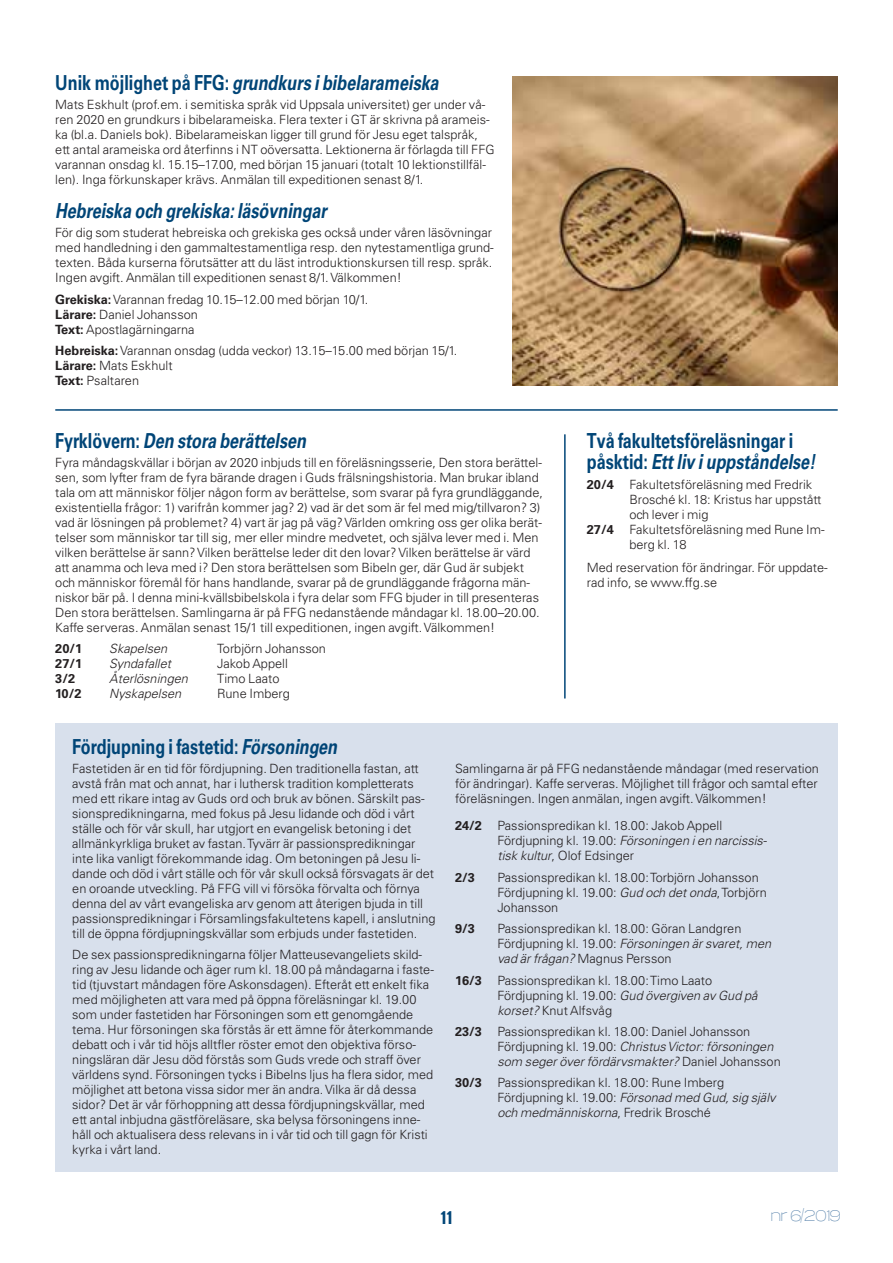
<style>
.page{position:relative;width:893px;height:1263px;background:#fff}
.page>*{position:absolute;margin:0;border:0;box-sizing:border-box;transform-origin:0 0}
.t1{font:italic 700 20.7px "Univers";color:#004577;scale:.78 1}
.t2{font:700 20.7px/21px "Univers";color:#004577;scale:.78 1}
.t3{font:700 18.9px "Tussilago Rg";color:#004577;scale:.78 1}
.t4{font:15.6px "Tussilago El";letter-spacing:-.01em;color:#5782ab;scale:.78 1}
.t5{font:300 12.75px/15px "Univers";color:#231f20}
.t6{font:italic 300 12.75px "Univers";color:#231f20}
.t7{font:700 12.75px "Univers";color:#231f20}
.s1{font-style:normal}
.s2{font-weight:700}
.s3{font-style:italic}
</style>
<div class="page">
<img style="left:513px;top:77px;width:325px;height:308px">
<div style="left:55px;top:723px;width:783px;height:448px;background:#d8e0ec"></div>
<hr style="left:55px;top:409px;width:783px;height:2px;background:#004577">
<hr style="left:564px;top:434px;width:2px;height:264px;background:#004577">
<h1 class="t1" style="left:55px;top:71px;width:493px"><span class="s1">Unik möjlighet på FFG:</span> grundkurs i bibelarameiska</h1>
<p class="t5" style="left:55px;top:97px;width:441px">Mats Eskhult (prof.em. i semitiska språk vid Uppsala universitet) ger under vå&shy;ren 2020 en grundkurs i bibelarameiska. Flera texter i GT är skrivna på arameis&shy;ka (bl.a. Daniels bok). Bibelarameiskan ligger till grund för Jesu eget talspråk, ett antal arameiska ord återfinns i NT oöversatta. Lektionerna är förlagda till FFG varannan onsdag kl. 15.15–17.00, med början 15 januari (totalt 10 lektionstillfäl&shy;len). Inga förkunskaper krävs. Anmälan till expeditionen senast 8/1.</p>
<h1 class="t1" style="left:55px;top:199px;width:349px">Hebreiska och grekiska: läsövningar</h1>
<p class="t5" style="left:55px;top:225px;width:440px">För dig som studerat hebreiska och grekiska ges också under våren läsövningar med handledning i den gammaltestamentliga resp. den nytestamentliga grund&shy;texten. Båda kurserna förutsätter att du läst introduktionskursen till resp. språk.<br>Ingen avgift. Anmälan till expeditionen senast 8/1. Välkommen!</p>
<p class="t5" style="left:55px;top:292px;width:315px"><span class="s2">Grekiska:</span> Varannan fredag 10.15–12.00 med början 10/1.<br><span class="s2">Lärare:</span> Daniel Johansson<br><span class="s2">Text:</span> Apostlagärningarna</p>
<p class="t5" style="left:55px;top:343px;width:404px"><span class="s2">Hebreiska:</span> Varannan onsdag (udda veckor) 13.15–15.00 med början 15/1.<br><span class="s2">Lärare:</span> Mats Eskhult<br><span class="s2">Text:</span> Psaltaren</p>
<h1 class="t1" style="left:55px;top:428px;width:323px"><span class="s1">Fyrklövern:</span> Den stora berättelsen</h1>
<p class="t5" style="left:55px;top:455px;width:489px">Fyra måndagskvällar i början av 2020 inbjuds till en föreläsningsserie, Den stora berättel&shy;sen, som lyfter fram de fyra bärande dragen i Guds frälsningshistoria. Man brukar ibland tala om att människor följer någon form av berättelse, som svarar på fyra grundläggande, existentiella frågor: 1) varifrån kommer jag? 2) vad är det som är fel med mig/tillvaron? 3) vad är lösningen på problemet? 4) vart är jag på väg? Världen omkring oss ger olika berät&shy;telser som människor tar till sig, mer eller mindre medvetet, och själva lever med i. Men vilken berättelse är sann? Vilken berättelse leder dit den lovar? Vilken berättelse är värd att anamma och leva med i? Den stora berättelsen som Bibeln ger, där Gud är subjekt och människor föremål för hans handlande, svarar på de grundläggande frågorna män&shy;niskor bär på. I denna mini-kvällsbibelskola i fyra delar som FFG bjuder in till presenteras Den stora berättelsen. Samlingarna är på FFG nedanstående måndagar kl. 18.00–20.00.<br>Kaffe serveras. Anmälan senast 15/1 till expeditionen, ingen avgift. Välkommen!</p>
<p class="t7" style="left:55px;top:641px;width:28px">20/1</p>
<p class="t6" style="left:109px;top:641px;width:60px">Skapelsen</p>
<p class="t5" style="left:217px;top:641px;width:110px">Torbjörn Johansson</p>
<p class="t7" style="left:55px;top:656px;width:28px">27/1</p>
<p class="t6" style="left:109px;top:656px;width:63px">Syndafallet</p>
<p class="t5" style="left:217px;top:656px;width:72px">Jakob Appell</p>
<p class="t7" style="left:55px;top:671px;width:21px">3/2</p>
<p class="t6" style="left:109px;top:671px;width:80px">Återlösningen</p>
<p class="t5" style="left:217px;top:671px;width:64px">Timo Laato</p>
<p class="t7" style="left:55px;top:686px;width:28px">10/2</p>
<p class="t6" style="left:109px;top:686px;width:74px">Nyskapelsen</p>
<p class="t5" style="left:217px;top:686px;width:74px">Rune Imberg</p>
<h1 class="t2" style="left:587px;top:431px;width:295px">Två fakultetsföreläsningar i påsktid: <span class="s3">Ett liv i uppståndelse!</span></h1>
<p class="t5" style="left:587px;top:476px;width:227px"><span class="s2">20/4</span> Fakultetsföreläsning med Fredrik</p>
<p class="t5" style="left:629px;top:491px;width:193px">Brosché kl. 18: Kristus har uppstått</p>
<p class="t5" style="left:629px;top:506px;width:81px">och lever i mig</p>
<p class="t5" style="left:587px;top:521px;width:239px"><span class="s2">27/4</span> Fakultetsföreläsning med Rune Im-</p>
<p class="t5" style="left:629px;top:536px;width:59px">berg kl. 18</p>
<p class="t5" style="left:587px;top:560px;width:242px">Med reservation för ändringar. För uppdate&shy;rad info, se www.ffg.se</p>
<h1 class="t2" style="left:72px;top:736px;width:341px">Fördjupning i fastetid: <span class="s3">Försoningen</span></h1>
<p class="t5" style="left:72px;top:761px;width:365px">Fastetiden är en tid för fördjupning. Den traditionella fastan, att avstå från mat och annat, har i luthersk tradition kompletterats med ett rikare intag av Guds ord och bruk av bönen. Särskilt pas&shy;sionspredikningarna, med fokus på Jesu lidande och död i vårt ställe och för vår skull, har utgjort en evangelisk betoning i det allmänkyrkliga bruket av fastan. Tyvärr är passionspredikningar inte lika vanligt förekommande idag. Om betoningen på Jesu li&shy;dande och död i vårt ställe och för vår skull också försvagats är det en oroande utveckling. På FFG vill vi försöka förvalta och förnya denna del av vårt evangeliska arv genom att återigen bjuda in till passionspredikningar i Församlingsfakultetens kapell, i anslutning till de öppna fördjupningskvällar som erbjuds under fastetiden.</p>
<p class="t5" style="left:72px;top:947px;width:363px">De sex passionspredikningarna följer Matteusevangeliets skild&shy;ring av Jesu lidande och äger rum kl. 18.00 på måndagarna i faste&shy;tid (tjuvstart måndagen före Askonsdagen). Efteråt ett enkelt fika med möjligheten att vara med på öppna föreläsningar kl. 19.00 som under fastetiden har Försoningen som ett genomgående tema. Hur försoningen ska förstås är ett ämne för återkommande debatt och i vår tid höjs alltfler röster emot den objektiva förso&shy;ningsläran där Jesu död förstås som Guds vrede och straff över världens synd. Försoningen tycks i Bibelns ljus ha flera sidor, med möjlighet att betona vissa sidor mer än andra. Vilka är då dessa sidor? Det är vår förhoppning att dessa fördjupningskvällar, med ett antal inbjudna gästföreläsare, ska belysa försoningens inne&shy;håll och aktualisera dess relevans in i vår tid och till gagn för Kristi kyrka i vårt land.</p>
<p class="t5" style="left:455px;top:761px;width:365px;text-align:justify">Samlingarna är på FFG nedanstående måndagar (med reservation för ändringar). Kaffe serveras. Möjlighet till frågor och samtal efter föreläsningen. Ingen anmälan, ingen avgift. Välkommen!</p>
<p class="t5" style="left:497px;top:818px;width:271px;text-indent:-43px"><span class="s2">24/2</span> Passionspredikan kl. 18.00: Jakob Appell<br>Fördjupning kl. 19.00: <span class="s3">Försoningen i en narcissis&shy;tisk kultur</span>, Olof Edsinger</p>
<p class="t7" style="left:455px;top:870px;width:21px">2/3</p>
<p class="t5" style="left:497px;top:870px;width:271px">Passionspredikan kl. 18.00: Torbjörn Johansson<br>Fördjupning kl. 19.00: <span class="s3">Gud och det onda</span>, Torbjörn<br>Johansson</p>
<p class="t7" style="left:455px;top:921px;width:21px">9/3</p>
<p class="t5" style="left:497px;top:921px;width:275px">Passionspredikan kl. 18.00: Göran Landgren<br>Fördjupning kl. 19.00: <span class="s3">Försoningen är svaret, men vad är frågan?</span> Magnus Persson</p>
<p class="t5" style="left:497px;top:972px;width:262px;text-indent:-43px"><span class="s2">16/3</span> Passionspredikan kl. 18.00: Timo Laato<br>Fördjupning kl. 19.00: <span class="s3">Gud övergiven av Gud på korset?</span> Knut Alfsvåg</p>
<p class="t5" style="left:497px;top:1024px;width:285px;text-indent:-43px"><span class="s2">23/3</span> Passionspredikan kl. 18.00: Daniel Johansson<br>Fördjupning kl. 19.00: <span class="s3">Christus Victor: försoningen som seger över fördärvsmakter?</span> Daniel Johansson</p>
<p class="t5" style="left:497px;top:1075px;width:279px;text-indent:-43px"><span class="s2">30/3</span> Passionspredikan kl. 18.00: Rune Imberg<br>Fördjupning kl. 19.00: <span class="s3">Försonad med Gud, sig själv och medmänniskorna</span>, Fredrik Brosché</p>
<h2 class="t3" style="left:441px;top:1205px;width:17px">11</h2>
<p class="t4" style="left:771px;top:1206px;width:91px">nr 6/2019</p>
</div>
